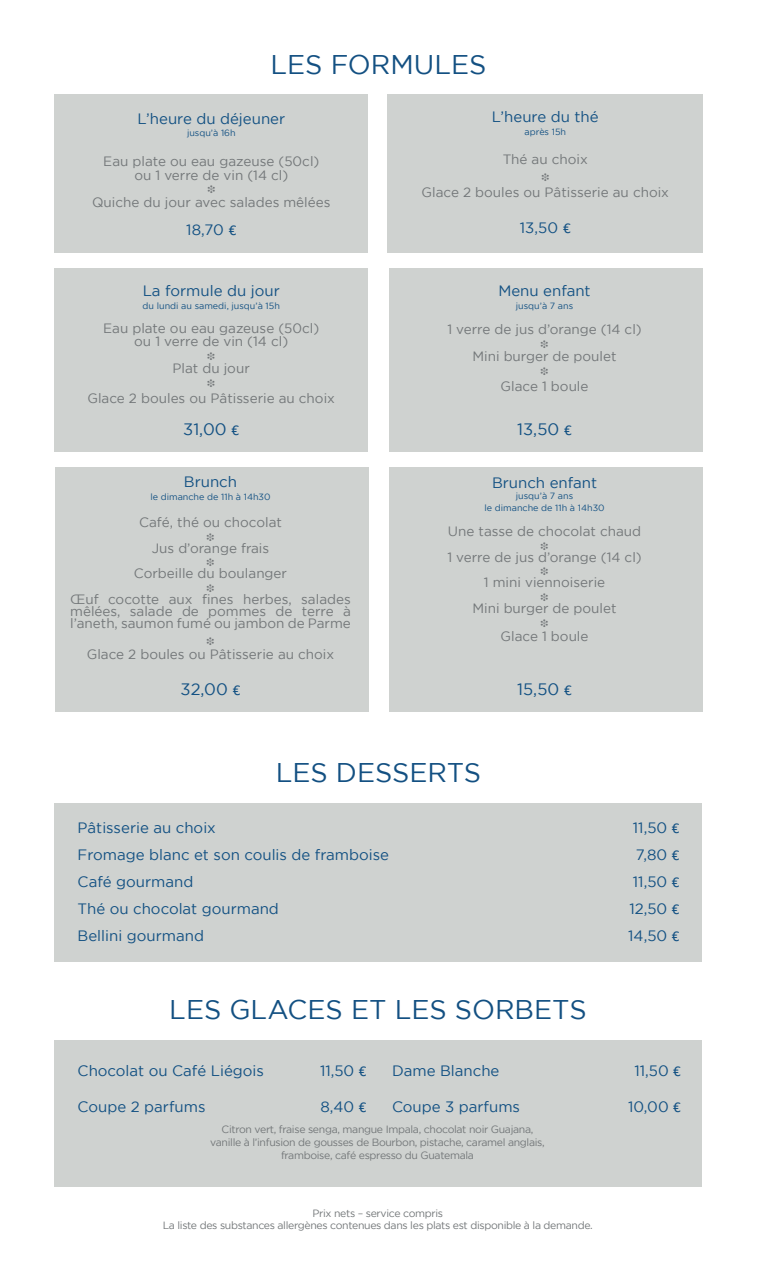
<style>
.page{position:relative;width:757px;height:1263px;background:#fff}
.page>*{position:absolute;margin:0;border:0;box-sizing:border-box;transform-origin:0 0}
.t1{font:27px "Gotham";color:#135082}
.t2{font:16.5px "Gotham";color:#135183}
.t3{font:15px "Gotham";color:#135183}
.t4{font:13.5px/13.5px "Gotham";color:#737779;text-align:center}
.t5{font:10.5px "Gotham";letter-spacing:-.03em;color:#737779}
.t6{font:10.5px "MS Gothic";color:#737779}
.t7{font:9px "Gotham";color:#135183}
.s1{font-family:"Calibri"}
.s2{font-family:"Calibri";font-size:15px}
</style>
<div class="page">
<div style="left:54px;top:95px;width:314px;height:158px;background:#cfd2d0"></div>
<div style="left:388px;top:95px;width:315px;height:158px;background:#cfd2d0"></div>
<div style="left:54px;top:268px;width:314px;height:184px;background:#cfd2d0"></div>
<div style="left:389px;top:268px;width:314px;height:184px;background:#cfd2d0"></div>
<div style="left:55px;top:467px;width:314px;height:245px;background:#cfd2d0"></div>
<div style="left:389px;top:467px;width:314px;height:245px;background:#cfd2d0"></div>
<div style="left:54px;top:803px;width:647px;height:158px;background:#cfd2d0"></div>
<div style="left:54px;top:1040px;width:648px;height:147px;background:#cfd2d0"></div>
<p class="t1" style="left:270px;top:49px;width:217px">LES FORMULES</p>
<p class="t3" style="left:138px;top:110px;width:149px">L’heure du déjeuner</p>
<p class="t7" style="left:187px;top:128px;width:50px">jusqu’à 16h</p>
<p class="t4" style="left:103px;top:154px;width:218px">Eau plate ou eau gazeuse (50cl) ou 1 verre de vin (14 cl)</p>
<p class="t6" style="left:206px;top:184px;width:12px">❉</p>
<p class="t4" style="left:92px;top:195px;width:240px">Quiche du jour avec salades mêlées</p>
<p class="t3" style="left:186px;top:222px;width:52px">18,70 <span class="s1">€</span></p>
<p class="t3" style="left:492px;top:109px;width:108px">L’heure du thé</p>
<p class="t7" style="left:524px;top:127px;width:43px">après 15h</p>
<p class="t4" style="left:503px;top:152px;width:87px">Thé au choix</p>
<p class="t6" style="left:540px;top:172px;width:12px">❉</p>
<p class="t4" style="left:421px;top:185px;width:249px">Glace 2 boules ou Pâtisserie au choix</p>
<p class="t3" style="left:520px;top:220px;width:52px">13,50 <span class="s1">€</span></p>
<p class="t3" style="left:143px;top:282px;width:139px">La formule du jour</p>
<p class="t7" style="left:143px;top:301px;width:139px">du lundi au samedi, jusqu’à 15h</p>
<p class="t4" style="left:103px;top:321px;width:218px">Eau plate ou eau gazeuse (50cl) ou 1 verre de vin (14 cl)</p>
<p class="t6" style="left:206px;top:351px;width:12px">❉</p>
<p class="t4" style="left:173px;top:361px;width:79px">Plat du jour</p>
<p class="t6" style="left:206px;top:378px;width:12px">❉</p>
<p class="t4" style="left:87px;top:391px;width:249px">Glace 2 boules ou Pâtisserie au choix</p>
<p class="t2" style="left:183px;top:420px;width:57px">31,00 <span class="s2">€</span></p>
<p class="t3" style="left:184px;top:473px;width:55px">Brunch</p>
<p class="t7" style="left:150px;top:491px;width:122px">le dimanche de 11h à 14h30</p>
<p class="t4" style="left:139px;top:516px;width:144px">Café, thé ou chocolat</p>
<p class="t6" style="left:205px;top:532px;width:12px">❉</p>
<p class="t4" style="left:152px;top:541px;width:119px">Jus d’orange frais</p>
<p class="t6" style="left:205px;top:557px;width:12px">❉</p>
<p class="t4" style="left:134px;top:567px;width:155px">Corbeille du boulanger</p>
<p class="t6" style="left:205px;top:583px;width:12px">❉</p>
<p class="t4" style="left:70px;top:593px;width:282px;line-height:12px;text-align:justify">Œuf cocotte aux fines herbes, salades mêlées, salade de pommes de terre à l’aneth, saumon fumé ou jambon de Parme</p>
<p class="t6" style="left:205px;top:635px;width:12px">❉</p>
<p class="t4" style="left:87px;top:648px;width:249px">Glace 2 boules ou Pâtisserie au choix</p>
<p class="t2" style="left:181px;top:680px;width:61px">32,00 <span class="s2">€</span></p>
<p class="t3" style="left:498px;top:282px;width:94px">Menu enfant</p>
<p class="t7" style="left:516px;top:301px;width:59px">jusqu’à 7 ans</p>
<p class="t4" style="left:447px;top:322px;width:196px">1 verre de jus d’orange (14 cl)</p>
<p class="t6" style="left:539px;top:339px;width:12px">❉</p>
<p class="t4" style="left:472px;top:349px;width:146px">Mini burger de poulet</p>
<p class="t6" style="left:539px;top:366px;width:12px">❉</p>
<p class="t4" style="left:500px;top:379px;width:89px">Glace 1 boule</p>
<p class="t2" style="left:517px;top:420px;width:56px">13,50 <span class="s2">€</span></p>
<p class="t3" style="left:492px;top:474px;width:107px">Brunch enfant</p>
<p class="t7" style="left:516px;top:491px;width:59px">jusqu’à 7 ans</p>
<p class="t7" style="left:484px;top:503px;width:122px">le dimanche de 11h à 14h30</p>
<p class="t4" style="left:448px;top:525px;width:195px">Une tasse de chocolat chaud</p>
<p class="t6" style="left:539px;top:541px;width:12px">❉</p>
<p class="t4" style="left:447px;top:550px;width:196px">1 verre de jus d’orange (14 cl)</p>
<p class="t6" style="left:539px;top:566px;width:12px">❉</p>
<p class="t4" style="left:484px;top:576px;width:123px">1 mini viennoiserie</p>
<p class="t6" style="left:539px;top:592px;width:12px">❉</p>
<p class="t4" style="left:472px;top:601px;width:146px">Mini burger de poulet</p>
<p class="t6" style="left:539px;top:617px;width:12px">❉</p>
<p class="t4" style="left:500px;top:629px;width:89px">Glace 1 boule</p>
<p class="t2" style="left:517px;top:680px;width:56px">15,50 <span class="s2">€</span></p>
<p class="t1" style="left:276px;top:758px;width:207px">LES DESSERTS</p>
<p class="t3" style="left:78px;top:819px;width:140px">Pâtisserie au choix</p>
<p class="t3" style="left:633px;top:819px;width:48px">11,50 <span class="s1">€</span></p>
<p class="t3" style="left:78px;top:846px;width:313px">Fromage blanc et son coulis de framboise</p>
<p class="t3" style="left:636px;top:846px;width:45px">7,80 <span class="s1">€</span></p>
<p class="t3" style="left:78px;top:873px;width:117px">Café gourmand</p>
<p class="t3" style="left:633px;top:873px;width:48px">11,50 <span class="s1">€</span></p>
<p class="t3" style="left:78px;top:900px;width:203px">Thé ou chocolat gourmand</p>
<p class="t3" style="left:629px;top:900px;width:52px">12,50 <span class="s1">€</span></p>
<p class="t3" style="left:78px;top:927px;width:128px">Bellini gourmand</p>
<p class="t3" style="left:628px;top:927px;width:53px">14,50 <span class="s1">€</span></p>
<p class="t1" style="left:169px;top:994px;width:419px">LES GLACES ET LES SORBETS</p>
<p class="t3" style="left:78px;top:1062px;width:188px">Chocolat ou Café Liégois</p>
<p class="t3" style="left:320px;top:1062px;width:48px">11,50 <span class="s1">€</span></p>
<p class="t3" style="left:78px;top:1098px;width:129px">Coupe 2 parfums</p>
<p class="t3" style="left:320px;top:1098px;width:48px">8,40 <span class="s1">€</span></p>
<p class="t3" style="left:392px;top:1062px;width:109px">Dame Blanche</p>
<p class="t3" style="left:634px;top:1062px;width:48px">11,50 <span class="s1">€</span></p>
<p class="t3" style="left:392px;top:1098px;width:130px">Coupe 3 parfums</p>
<p class="t3" style="left:628px;top:1098px;width:54px">10,00 <span class="s1">€</span></p>
<p class="t5" style="left:222px;top:1124px;width:313px">Citron vert, fraise senga, mangue Impala, chocolat noir Guajana,</p>
<p class="t5" style="left:210px;top:1136px;width:336px">vanille à l’infusion de gousses de Bourbon, pistache, caramel anglais,</p>
<p class="t5" style="left:281px;top:1149px;width:194px">framboise, café espresso du Guatemala</p>
<p class="t5" style="left:312px;top:1207px;width:132px">Prix nets – service compris</p>
<p class="t5" style="left:163px;top:1220px;width:432px">La liste des substances allergènes contenues dans les plats est disponible à la demande.</p>
</div>
